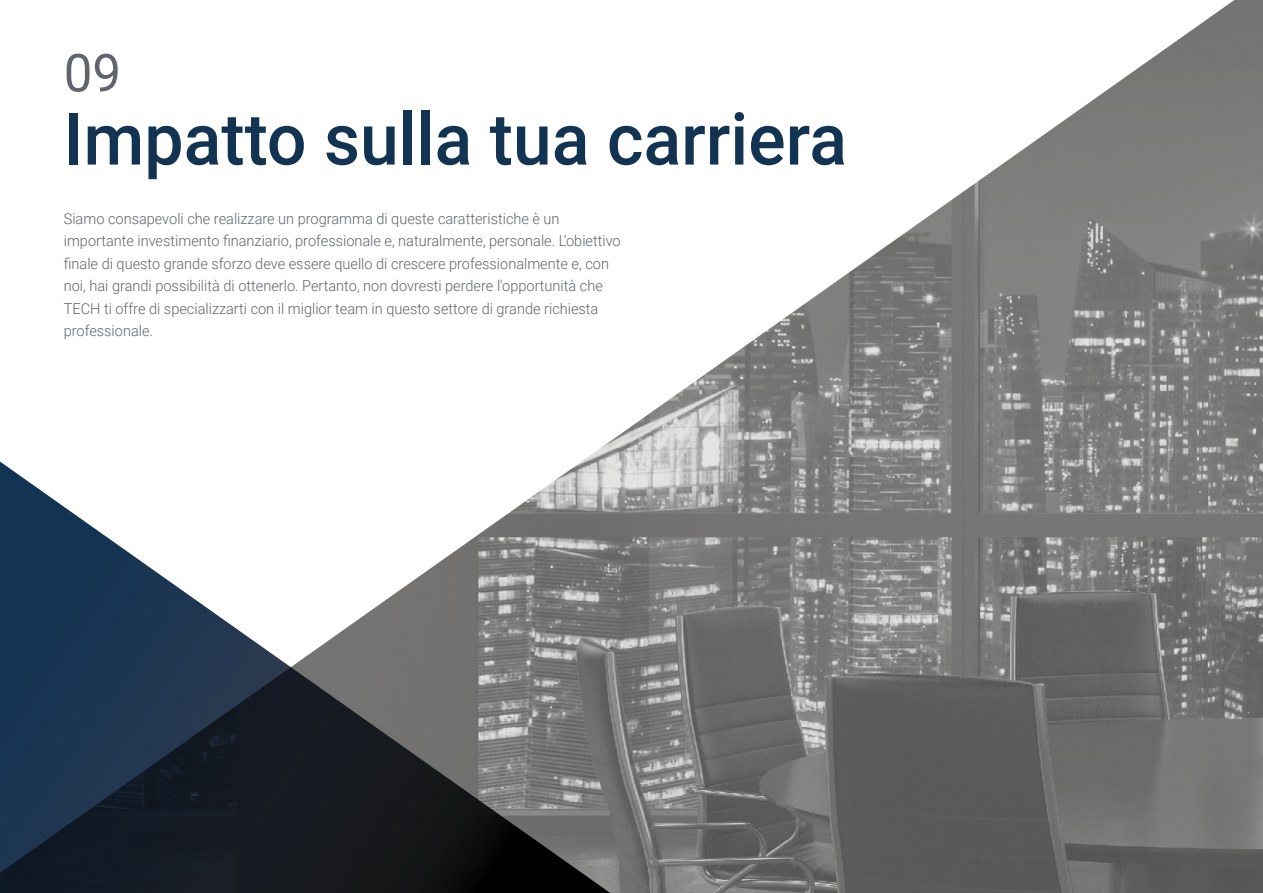
<style>
.page{position:relative;width:1263px;height:893px;background:#fff}
.page>*{position:absolute;margin:0;border:0;box-sizing:border-box;transform-origin:0 0}
.t1{font:500 72px "Roboto";color:#123352}
.t2{font:52.5px "Roboto";color:#61646a}
.t3{font:300 15px/22.5px "Roboto";color:#61646a}
</style>
<div class="page">
<img style="left:604px;top:0;width:659px;height:893px">
<svg style="left:0;top:446px;width:640px;height:447px"></svg>
<h2 class="t2" style="left:64px;top:36px;width:59px">09</h2>
<h1 class="t1" style="left:64px;top:89px;width:785px">Impatto sulla tua carriera</h1>
<p class="t3" style="left:64px;top:207px;width:558px">Siamo consapevoli che realizzare un programma di queste caratteristiche è un importante investimento finanziario, professionale e, naturalmente, personale. L'obiettivo finale di questo grande sforzo deve essere quello di crescere professionalmente e, con noi, hai grandi possibilità di ottenerlo. Pertanto, non dovresti perdere l'opportunità che TECH ti offre di specializzarti con il miglior team in questo settore di grande richiesta professionale.</p>
</div>
